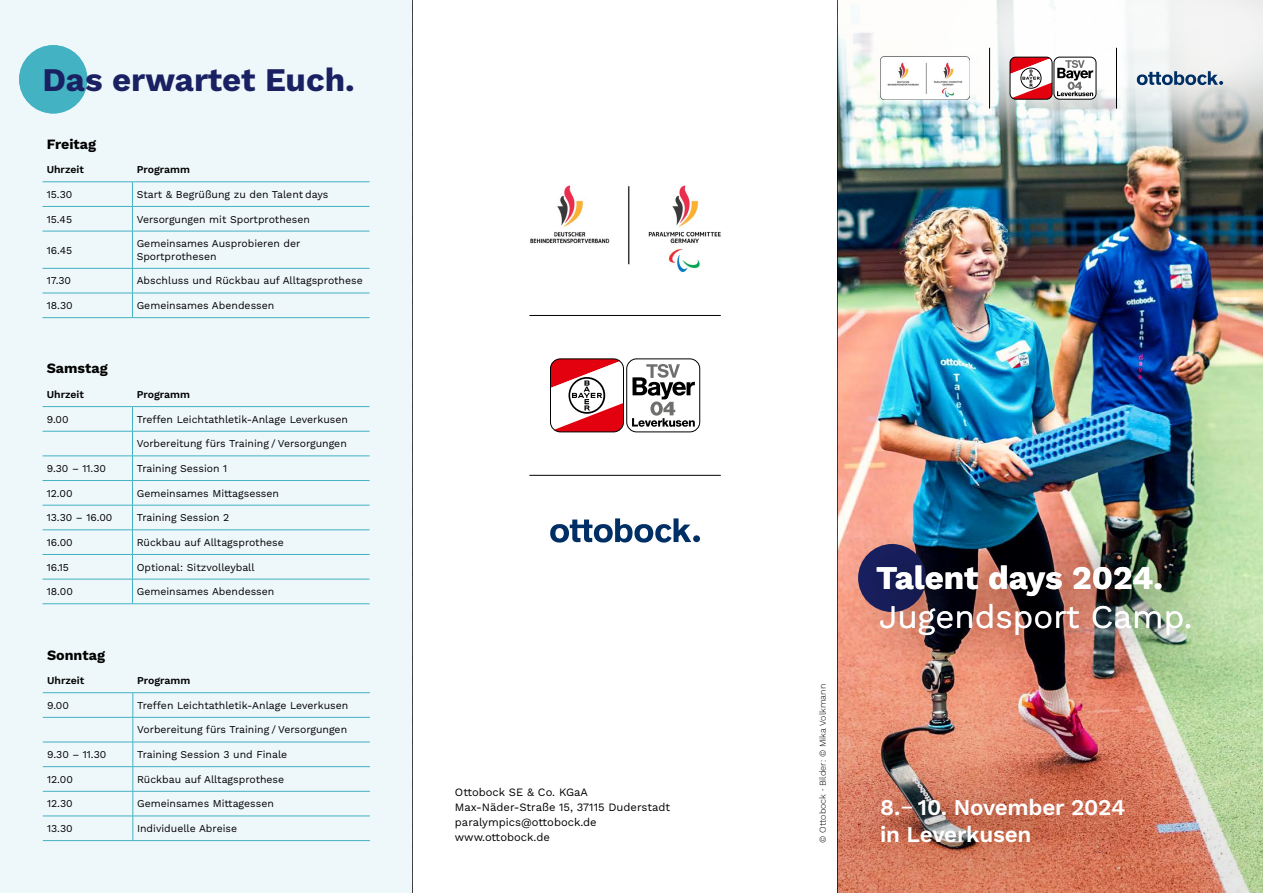
<style>
.page{position:relative;width:1263px;height:893px;background:#fff}
.page>*{position:absolute;margin:0;border:0;box-sizing:border-box;transform-origin:0 0}
.t1{font:700 33px "Work Sans";color:#1a2162}
.t2{font:33px "Work Sans";color:#fff}
.t3{font:700 33px "Work Sans";color:#fff}
.t4{font:600 22.5px/27px "Work Sans";letter-spacing:-.01em;color:#fff}
.t5{font:700 14.25px "Work Sans";color:#000}
.t6{font:11.25px/15px "Work Sans";color:#000}
.t7{font:10.5px/12.6px "Work Sans";color:#000}
.t8{font:600 10.5px "Work Sans";color:#000}
.t9{font:300 9px "Work Sans";color:#000}
.s1{font-family:"Assistant";font-weight:400}
</style>
<div class="page">
<img style="left:530px;top:185px;width:191px;height:87px">
<img style="left:838px;top:154px;width:425px;height:412px">
<svg style="left:838px;top:6px;width:56px;height:148px;fill:#f8fbf6"></svg>
<img style="left:894px;top:0;width:369px;height:154px">
<svg style="left:1137px;top:71px;width:86px;height:14px"></svg>
<div style="left:0;top:0;width:412px;height:893px;background:#eef7fa"></div>
<img style="left:838px;top:566px;width:425px;height:327px">
<div style="left:836px;top:754px;width:330px;height:134px;background:#000;opacity:.4"></div>
<svg style="left:1010px;top:57px;width:86px;height:42px"></svg>
<hr style="left:989px;top:48px;width:1px;height:61px;background:#000">
<hr style="left:1116px;top:48px;width:1px;height:61px;background:#000">
<hr style="left:43px;top:692px;width:90px;height:1px;background:#43b2c2">
<hr style="left:133px;top:692px;width:237px;height:1px;background:#43b2c2">
<hr style="left:43px;top:717px;width:90px;height:1px;background:#43b2c2">
<hr style="left:133px;top:717px;width:237px;height:1px;background:#43b2c2">
<hr style="left:43px;top:742px;width:90px;height:1px;background:#43b2c2">
<hr style="left:133px;top:742px;width:237px;height:1px;background:#43b2c2">
<hr style="left:43px;top:766px;width:90px;height:1px;background:#43b2c2">
<hr style="left:133px;top:766px;width:237px;height:1px;background:#43b2c2">
<svg style="left:133px;top:693px;width:1px;height:147px"></svg>
<hr style="left:43px;top:791px;width:90px;height:1px;background:#43b2c2">
<hr style="left:133px;top:791px;width:237px;height:1px;background:#43b2c2">
<hr style="left:43px;top:816px;width:90px;height:1px;background:#43b2c2">
<hr style="left:133px;top:816px;width:237px;height:1px;background:#43b2c2">
<hr style="left:43px;top:840px;width:90px;height:1px;background:#43b2c2">
<hr style="left:133px;top:840px;width:237px;height:1px;background:#43b2c2">
<svg style="left:550px;top:359px;width:150px;height:73px"></svg>
<hr style="left:529px;top:315px;width:192px;height:1px;background:#000">
<hr style="left:529px;top:475px;width:192px;height:1px;background:#000">
<div style="left:693px;top:535px;width:7px;height:7px;background:#002f66;border-radius:50%"></div>
<svg style="left:550px;top:518px;width:141px;height:25px"></svg>
<hr style="left:42px;top:182px;width:90px;height:1px;background:#43b2c2">
<hr style="left:132px;top:182px;width:238px;height:1px;background:#43b2c2">
<hr style="left:42px;top:206px;width:90px;height:1px;background:#43b2c2">
<hr style="left:132px;top:206px;width:238px;height:1px;background:#43b2c2">
<svg style="left:132px;top:183px;width:1px;height:48px"></svg>
<hr style="left:42px;top:231px;width:90px;height:1px;background:#43b2c2">
<hr style="left:132px;top:231px;width:238px;height:1px;background:#43b2c2">
<hr style="left:132px;top:231px;width:1px;height:37px;background:#43b2c2">
<hr style="left:42px;top:268px;width:90px;height:1px;background:#43b2c2">
<hr style="left:42px;top:293px;width:90px;height:1px;background:#43b2c2">
<hr style="left:132px;top:268px;width:238px;height:1px;background:#43b2c2">
<hr style="left:132px;top:293px;width:238px;height:1px;background:#43b2c2">
<svg style="left:132px;top:269px;width:1px;height:48px"></svg>
<hr style="left:42px;top:317px;width:90px;height:1px;background:#43b2c2">
<hr style="left:132px;top:317px;width:238px;height:1px;background:#43b2c2">
<hr style="left:42px;top:406px;width:90px;height:1px;background:#43b2c2">
<hr style="left:132px;top:406px;width:238px;height:1px;background:#43b2c2">
<hr style="left:42px;top:431px;width:90px;height:1px;background:#43b2c2">
<hr style="left:132px;top:431px;width:238px;height:1px;background:#43b2c2">
<hr style="left:42px;top:456px;width:90px;height:1px;background:#43b2c2">
<hr style="left:132px;top:456px;width:238px;height:1px;background:#43b2c2">
<hr style="left:42px;top:480px;width:90px;height:1px;background:#43b2c2">
<hr style="left:132px;top:480px;width:238px;height:1px;background:#43b2c2">
<svg style="left:132px;top:407px;width:1px;height:196px"></svg>
<hr style="left:42px;top:505px;width:90px;height:1px;background:#43b2c2">
<hr style="left:132px;top:505px;width:238px;height:1px;background:#43b2c2">
<hr style="left:42px;top:530px;width:90px;height:1px;background:#43b2c2">
<hr style="left:132px;top:530px;width:238px;height:1px;background:#43b2c2">
<hr style="left:42px;top:554px;width:90px;height:1px;background:#43b2c2">
<hr style="left:132px;top:554px;width:238px;height:1px;background:#43b2c2">
<hr style="left:42px;top:579px;width:90px;height:1px;background:#43b2c2">
<hr style="left:132px;top:579px;width:238px;height:1px;background:#43b2c2">
<hr style="left:42px;top:603px;width:90px;height:1px;background:#43b2c2">
<hr style="left:132px;top:603px;width:238px;height:1px;background:#43b2c2">
<div style="left:19px;top:45px;width:68px;height:69px;background:#43b2c2;border-radius:50%"></div>
<div style="left:836px;top:520px;width:392px;height:158px;background:#000;opacity:.4"></div>
<img style="left:880px;top:57px;width:89px;height:42px">
<svg style="left:412px;top:0;width:1px;height:893px"></svg>
<svg style="left:837px;top:0;width:1px;height:893px"></svg>
<h1 class="t1" style="left:42px;top:54px;width:314px">Das erwartet Euch.</h1>
<h3 class="t5" style="left:47px;top:133px;width:51px">Freitag</h3>
<p class="t8" style="left:47px;top:162px;width:39px">Uhrzeit</p>
<p class="t8" style="left:137px;top:162px;width:55px">Programm</p>
<p class="t7" style="left:47px;top:188px;width:27px">15.30</p>
<p class="t7" style="left:137px;top:188px;width:193px">Start &amp; Begrüßung zu den Talent days</p>
<p class="t7" style="left:47px;top:212px;width:27px">15.45</p>
<p class="t7" style="left:137px;top:212px;width:175px">Versorgungen mit Sportprothesen</p>
<p class="t7" style="left:47px;top:243px;width:27px">16.45</p>
<p class="t7" style="left:137px;top:237px;width:165px">Gemeinsames Ausprobieren der<br>Sportprothesen</p>
<p class="t7" style="left:47px;top:274px;width:26px">17.30</p>
<p class="t7" style="left:137px;top:274px;width:228px">Abschluss und Rückbau auf Alltagsprothese</p>
<p class="t7" style="left:47px;top:299px;width:28px">18.30</p>
<p class="t7" style="left:137px;top:299px;width:139px">Gemeinsames Abendessen</p>
<h3 class="t5" style="left:47px;top:358px;width:63px">Samstag</h3>
<p class="t8" style="left:47px;top:387px;width:39px">Uhrzeit</p>
<p class="t8" style="left:137px;top:387px;width:55px">Programm</p>
<p class="t7" style="left:47px;top:412px;width:23px">9.00</p>
<p class="t7" style="left:137px;top:412px;width:213px">Treffen Leichtathletik-Anlage Leverkusen</p>
<p class="t7" style="left:137px;top:437px;width:212px">Vorbereitung fürs Training / Versorgungen</p>
<p class="t7" style="left:47px;top:462px;width:61px">9.30 – 11.30</p>
<p class="t7" style="left:137px;top:462px;width:92px">Training Session 1</p>
<p class="t7" style="left:47px;top:486px;width:27px">12.00</p>
<p class="t7" style="left:137px;top:486px;width:144px">Gemeinsames Mittagsessen</p>
<p class="t7" style="left:47px;top:511px;width:67px">13.30 – 16.00</p>
<p class="t7" style="left:137px;top:511px;width:94px">Training Session 2</p>
<p class="t7" style="left:47px;top:536px;width:28px">16.00</p>
<p class="t7" style="left:137px;top:536px;width:149px">Rückbau auf Alltagsprothese</p>
<p class="t7" style="left:47px;top:560px;width:24px">16.15</p>
<p class="t7" style="left:137px;top:560px;width:119px">Optional: Sitzvolleyball</p>
<p class="t7" style="left:47px;top:585px;width:28px">18.00</p>
<p class="t7" style="left:137px;top:585px;width:139px">Gemeinsames Abendessen</p>
<h3 class="t5" style="left:47px;top:644px;width:59px">Sonntag</h3>
<p class="t8" style="left:47px;top:673px;width:39px">Uhrzeit</p>
<p class="t8" style="left:137px;top:673px;width:55px">Programm</p>
<p class="t7" style="left:47px;top:698px;width:23px">9.00</p>
<p class="t7" style="left:137px;top:698px;width:213px">Treffen Leichtathletik-Anlage Leverkusen</p>
<p class="t7" style="left:137px;top:723px;width:212px">Vorbereitung fürs Training / Versorgungen</p>
<p class="t7" style="left:47px;top:748px;width:61px">9.30 – 11.30</p>
<p class="t7" style="left:137px;top:748px;width:152px">Training Session 3 und Finale</p>
<p class="t7" style="left:47px;top:772px;width:27px">12.00</p>
<p class="t7" style="left:137px;top:772px;width:149px">Rückbau auf Alltagsprothese</p>
<p class="t7" style="left:47px;top:797px;width:27px">12.30</p>
<p class="t7" style="left:137px;top:797px;width:138px">Gemeinsames Mittagessen</p>
<p class="t7" style="left:47px;top:822px;width:27px">13.30</p>
<p class="t7" style="left:137px;top:822px;width:102px">Individuelle Abreise</p>
<p class="t6" style="left:455px;top:784px;width:217px">Ottobock SE &amp; Co. KGaA<br>Max-Näder-Straße 15, 37115 Duderstadt paralympics@ottobock.de www.ottobock.de</p>
<p class="t9" style="left:816px;top:843px;width:160px;rotate:-90deg">© Ottobock <span class="s1">·</span> Bilder: © Mika Volkmann</p>
<h1 class="t3" style="left:876px;top:552px;width:288px">Talent days 2024.</h1>
<h1 class="t2" style="left:879px;top:592px;width:315px">Jugendsport Camp.</h1>
<h2 class="t4" style="left:880px;top:792px;width:246px">8. ̵̵10. November 2024 in Leverkusen</h2>
</div>
